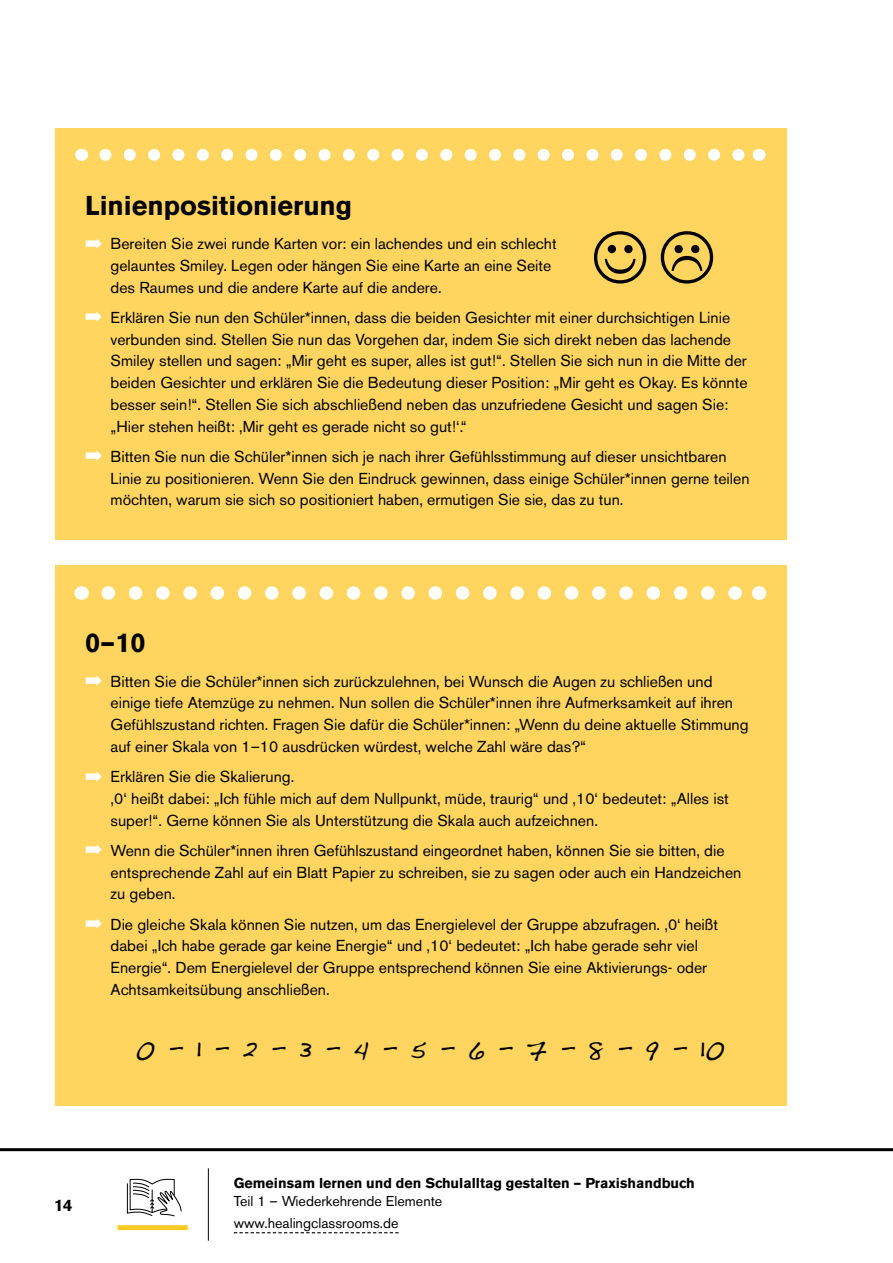
<style>
.page{position:relative;width:893px;height:1263px;background:#fff}
.page>*{position:absolute;margin:0;border:0;box-sizing:border-box;transform-origin:0 0}
.t1{font:30px "Handwriting Dakota";color:#000}
.Kasten_H{font:700 27px "Akzidenz Grotesk BE";color:#000}
.t2{font:700 16.5px "Akzidenz Grotesk BE";color:#000}
.t3{font:15.75px/21.8px "Akzidenz Grotesk BE";color:#000}
.t4{font:700 14.25px "Akzidenz Grotesk BE";color:#000}
.t5{font:14.25px/22.2px "Akzidenz Grotesk BE";color:#000}
.s1{color:#fff}
</style>
<div class="page">
<hr style="left:0;top:1148px;width:893px;height:3px;background:#000">
<hr style="left:208px;top:1168px;width:1px;height:73px;background:#000">
<svg style="left:234px;top:1232px;width:165px;height:1px"></svg>
<div style="left:118px;top:1225px;width:70px;height:5px;background:#fecb25"></div>
<svg style="left:126px;top:1178px;width:56px;height:48px"></svg>
<div style="left:55px;top:565px;width:732px;height:541px;background:#ffd560"></div>
<svg style="left:108px;top:586px;width:634px;height:14px"></svg>
<svg style="left:81px;top:586px;width:1px;height:14px"></svg>
<svg style="left:759px;top:586px;width:1px;height:14px"></svg>
<div style="left:55px;top:128px;width:732px;height:411px;background:#ffd560"></div>
<svg style="left:105px;top:149px;width:640px;height:12px"></svg>
<svg style="left:81px;top:149px;width:1px;height:12px"></svg>
<svg style="left:759px;top:149px;width:1px;height:12px"></svg>
<p class="Kasten_H" style="left:85px;top:190px;width:269px">Linienpositionierung</p>
<p class="t3" style="left:111px;top:233px;width:448px;text-indent:-26px"><span class="s1">➡</span> Bereiten Sie zwei runde Karten vor: ein lachendes und ein schlecht gelauntes Smiley. Legen oder hängen Sie eine Karte an eine Seite des Raumes und die andere Karte auf die andere.</p>
<p class="t3" style="left:111px;top:307px;width:638px;text-indent:-26px"><span class="s1">➡</span> Erklären Sie nun den Schüler*innen, dass die beiden Gesichter mit einer durchsichtigen Linie verbunden sind. Stellen Sie nun das Vorgehen dar, indem Sie sich direkt neben das lachende Smiley stellen und sagen: „Mir geht es super, alles ist gut!“. Stellen Sie sich nun in die Mitte der beiden Gesichter und erklären Sie die Bedeutung dieser Position: „Mir geht es Okay. Es könnte besser sein!“. Stellen Sie sich abschließend neben das unzufriedene Gesicht und sagen Sie: „Hier stehen heißt: ‚Mir geht es gerade nicht so gut!‘.“</p>
<p class="t3" style="left:111px;top:446px;width:640px;text-indent:-26px"><span class="s1">➡</span> Bitten Sie nun die Schüler*innen sich je nach ihrer Gefühlsstimmung auf dieser unsichtbaren<br>Linie zu positionieren. Wenn Sie den Eindruck gewinnen, dass einige Schüler*innen gerne teilen möchten, warum sie sich so positioniert haben, ermutigen Sie sie, das zu tun.</p>
<p class="Kasten_H" style="left:85px;top:627px;width:62px">0–10</p>
<p class="t3" style="left:111px;top:670px;width:640px;text-indent:-26px"><span class="s1">➡</span> Bitten Sie die Schüler*innen sich zurückzulehnen, bei Wunsch die Augen zu schließen und einige tiefe Atemzüge zu nehmen. Nun sollen die Schüler*innen ihre Aufmerksamkeit auf ihren Gefühlszustand richten. Fragen Sie dafür die Schüler*innen: „Wenn du deine aktuelle Stimmung auf einer Skala von 1–10 ausdrücken würdest, welche Zahl wäre das?“</p>
<p class="t3" style="left:111px;top:766px;width:620px;text-indent:-26px"><span class="s1">➡</span> Erklären Sie die Skalierung.<br>‚0‘ heißt dabei: „Ich fühle mich auf dem Nullpunkt, müde, traurig“ und ‚10‘ bedeutet: „Alles ist super!“. Gerne können Sie als Unterstützung die Skala auch aufzeichnen.</p>
<p class="t3" style="left:111px;top:839px;width:632px;text-indent:-26px"><span class="s1">➡</span> Wenn die Schüler*innen ihren Gefühlszustand eingeordnet haben, können Sie sie bitten, die entsprechende Zahl auf ein Blatt Papier zu schreiben, sie zu sagen oder auch ein Handzeichen zu geben.</p>
<p class="t3" style="left:111px;top:913px;width:609px;text-indent:-26px"><span class="s1">➡</span> Die gleiche Skala können Sie nutzen, um das Energielevel der Gruppe abzufragen. ‚0‘ heißt dabei „Ich habe gerade gar keine Energie“ und ‚10‘ bedeutet: „Ich habe gerade sehr viel Energie“. Dem Energielevel der Gruppe entsprechend können Sie eine Aktivierungs- oder Achtsamkeitsübung anschließen.</p>
<p class="t1" style="left:134px;top:1028px;width:591px">0 - 1 - 2 - 3 - 4 - 5 - 6 - 7 - 8 - 9 - 10</p>
<p class="t2" style="left:54px;top:1195px;width:20px">14</p>
<p class="t4" style="left:234px;top:1175px;width:462px">Gemeinsam lernen und den Schulalltag gestalten – Praxishandbuch</p>
<p class="t5" style="left:234px;top:1190px;width:210px">Teil 1 – Wiederkehrende Elemente www.healingclassrooms.de</p>
</div>
